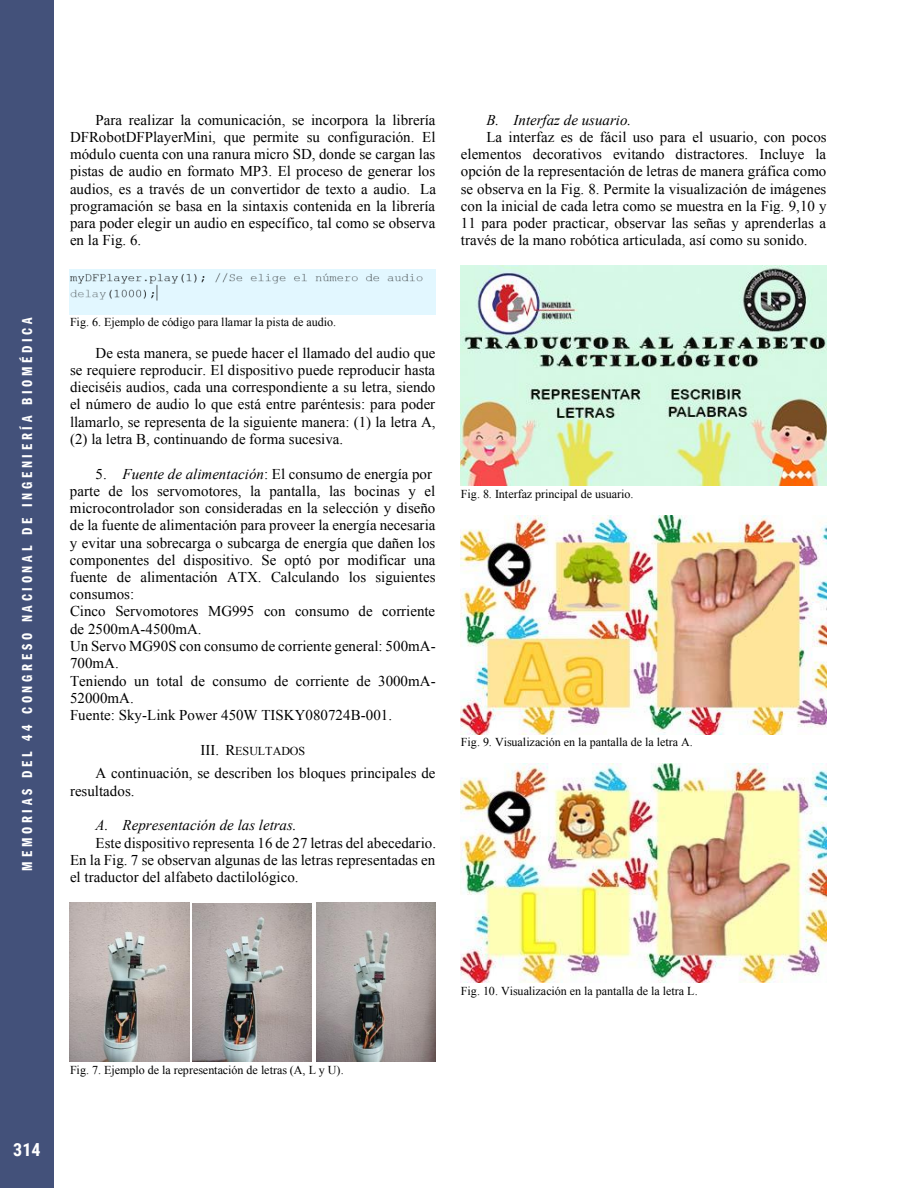
<style>
.page{position:relative;width:918px;height:1188px;background:#fff}
.page>*{position:absolute;margin:0;border:0;box-sizing:border-box;transform-origin:0 0}
.t1{font:700 18px "Roboto Condensed";color:#fff}
.t2{font:15px/17.2px "Times New Roman";color:#000;text-align:justify}
.t3{font:15px "ITC Franklin Gothic Std Dm Cp";letter-spacing:.25em;color:#fff}
.t4{font:italic 15px "Times New Roman";color:#000}
.t5{font:12px "Times New Roman";letter-spacing:-.005em;color:#000}
.s1{font-style:italic}
.s2{font-size:15px}
</style>
<div class="page">
<div style="left:0;top:0;width:54px;height:1188px;background:#43517a"></div>
<img style="left:70px;top:269px;width:366px;height:46px">
<img style="left:461px;top:266px;width:365px;height:219px">
<img style="left:461px;top:515px;width:365px;height:219px">
<img style="left:461px;top:763px;width:365px;height:219px">
<img style="left:316px;top:902px;width:120px;height:159px">
<img style="left:193px;top:903px;width:119px;height:159px">
<img style="left:70px;top:902px;width:119px;height:159px">
<p class="t3" style="left:19px;top:871px;width:555px;rotate:-90deg">MEMORIAS DEL 44 CONGRESO NACIONAL DE INGENIERÍA BIOMÉDICA</p>
<p class="t2" style="left:70px;top:111px;width:367px;text-indent:26px">Para realizar la comunicación, se incorpora la librería DFRobotDFPlayerMini, que permite su configuración. El módulo cuenta con una ranura micro SD, donde se cargan las pistas de audio en formato MP3. El proceso de generar los audios, es a través de un convertidor de texto a audio. La programación se basa en la sintaxis contenida en la librería para poder elegir un audio en específico, tal como se observa en la Fig. 6.</p>
<p class="t4" style="left:486px;top:109px;width:146px">B. Interfaz de usuario.</p>
<p class="t2" style="left:486px;top:128px;width:342px">La interfaz es de fácil uso para el usuario, con pocos</p>
<p class="t2" style="left:461px;top:145px;width:367px">elementos decorativos evitando distractores. Incluye la</p>
<p class="t2" style="left:461px;top:162px;width:367px">opción de la representación de letras de manera gráfica como</p>
<p class="t2" style="left:461px;top:180px;width:367px">se observa en la Fig. 8. Permite la visualización de imágenes</p>
<p class="t2" style="left:461px;top:197px;width:367px">con la inicial de cada letra como se muestra en la Fig. 9,10 y</p>
<p class="t2" style="left:461px;top:214px;width:367px">11 para poder practicar, observar las señas y aprenderlas a</p>
<p class="t2" style="left:461px;top:231px;width:348px">través de la mano robótica articulada, así como su sonido.</p>
<p class="t5" style="left:70px;top:314px;width:268px">Fig. 6. Ejemplo de código para llamar la pista de audio.</p>
<p class="t2" style="left:70px;top:344px;width:367px;text-indent:26px">De esta manera, se puede hacer el llamado del audio que se requiere reproducir. El dispositivo puede reproducir hasta dieciséis audios, cada una correspondiente a su letra, siendo el número de audio lo que está entre paréntesis: para poder llamarlo, se representa de la siguiente manera: (1) la letra A, (2) la letra B, continuando de forma sucesiva.</p>
<p class="t2" style="left:70px;top:465px;width:367px;text-align:left;text-indent:26px">5. <span class="s1">Fuente de alimentación</span>: El consumo de energía por parte de los servomotores, la pantalla, las bocinas y el microcontrolador son consideradas en la selección y diseño de la fuente de alimentación para proveer la energía necesaria y evitar una sobrecarga o subcarga de energía que dañen los componentes del dispositivo. Se optó por modificar una fuente de alimentación ATX. Calculando los siguientes consumos:<br>Cinco Servomotores MG995 con consumo de corriente de 2500mA-4500mA.<br>Un Servo MG90S con consumo de corriente general: 500mA-700mA.<br>Teniendo un total de consumo de corriente de 3000mA-52000mA.<br>Fuente: Sky-Link Power 450W TISKY080724B-001.</p>
<p class="t5" style="left:201px;top:743px;width:106px"><span class="s2">III. R</span>ESULTADOS</p>
<p class="t2" style="left:70px;top:765px;width:367px;text-indent:26px">A continuación, se describen los bloques principales de resultados.</p>
<p class="t4" style="left:96px;top:815px;width:203px">A. Representación de las letras.</p>
<p class="t2" style="left:96px;top:834px;width:342px">Este dispositivo representa 16 de 27 letras del abecedario.</p>
<p class="t2" style="left:70px;top:851px;width:367px">En la Fig. 7 se observan algunas de las letras representadas en</p>
<p class="t2" style="left:70px;top:868px;width:230px">el traductor del alfabeto dactilológico.</p>
<p class="t5" style="left:461px;top:486px;width:174px">Fig. 8. Interfaz principal de usuario.</p>
<p class="t5" style="left:461px;top:734px;width:234px">Fig. 9. Visualización en la pantalla de la letra A.</p>
<p class="t1" style="left:13px;top:1137px;width:29px">314</p>
<p class="t5" style="left:70px;top:1062px;width:275px">Fig. 7. Ejemplo de la representación de letras (A, L y U).</p>
<p class="t5" style="left:461px;top:983px;width:238px">Fig. 10. Visualización en la pantalla de la letra L.</p>
</div>
